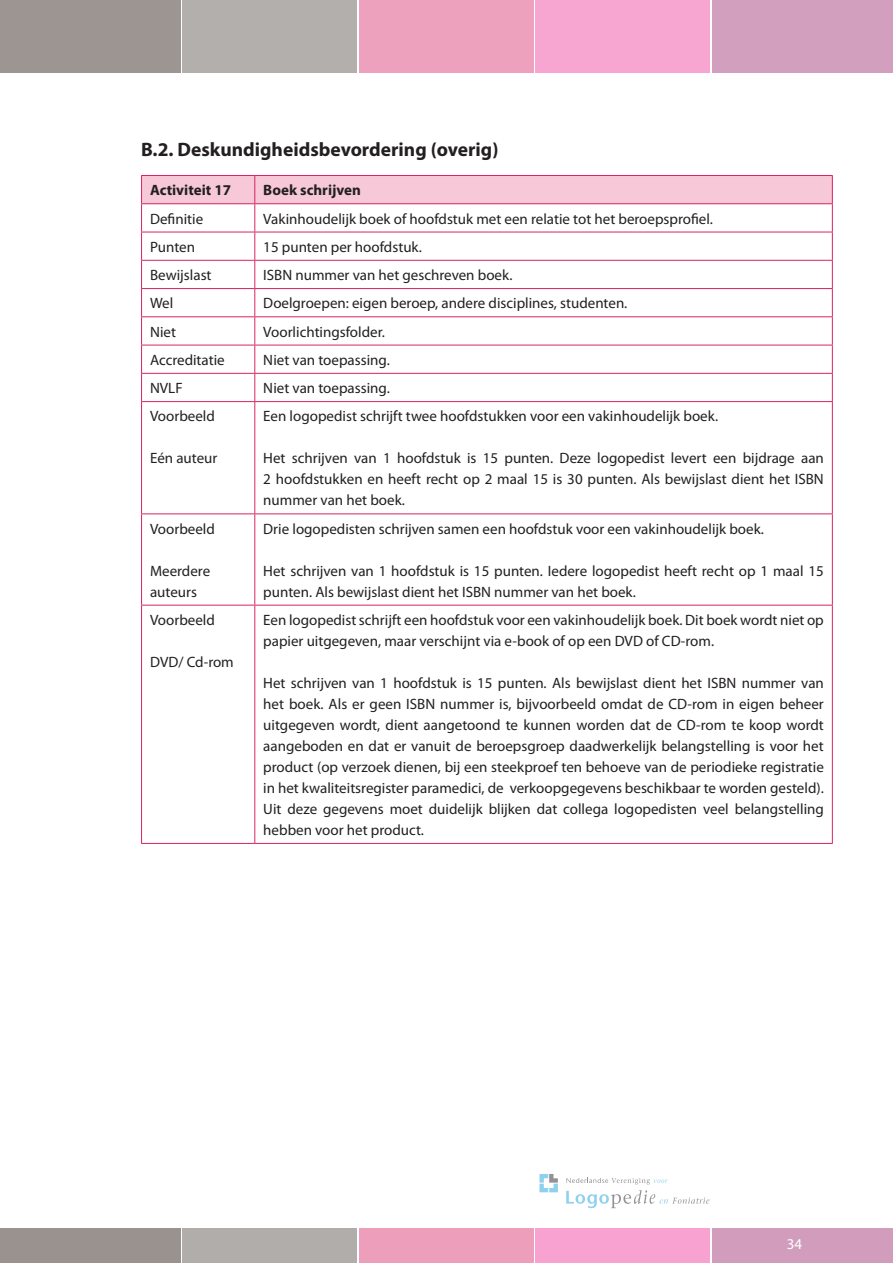
<style>
.page{position:relative;width:893px;height:1263px;background:#fff}
.page>*{position:absolute;margin:0;border:0;box-sizing:border-box;transform-origin:0 0}
.t1{font:700 19.5px "Myriad Pro";color:#231f20}
.t2{font:15px/21px "Myriad Pro";color:#231f20}
.t3{font:700 15px "Myriad Pro";color:#231f20}
.t4{font:15px "Myriad Pro";color:#fff}
</style>
<div class="page">
<div style="left:0;top:0;width:180px;height:72px;background:#9c9592"></div>
<div style="left:182px;top:0;width:175px;height:72px;background:#b3afad"></div>
<div style="left:359px;top:0;width:174px;height:72px;background:#eea1bc"></div>
<div style="left:536px;top:0;width:174px;height:72px;background:#f7a5d1"></div>
<div style="left:712px;top:0;width:181px;height:72px;background:#d39fbe"></div>
<div style="left:0;top:1229px;width:180px;height:34px;background:#99928f"></div>
<div style="left:182px;top:1229px;width:175px;height:34px;background:#b1adab"></div>
<div style="left:359px;top:1229px;width:174px;height:34px;background:#ed9eba"></div>
<div style="left:536px;top:1229px;width:174px;height:34px;background:#f7a2d0"></div>
<div style="left:712px;top:1229px;width:181px;height:34px;background:#d29dbc"></div>
<svg style="left:566px;top:1178px;width:143px;height:30px"></svg>
<svg style="left:539px;top:1174px;width:19px;height:18px"></svg>
<hr style="left:892px;top:0;width:1px;height:72px;background:#190801">
<hr style="left:892px;top:1229px;width:1px;height:34px;background:#190801">
<svg style="left:141px;top:175px;width:692px;height:226px"></svg>
<hr style="left:141px;top:401px;width:114px;height:1px;background:#d82464">
<hr style="left:141px;top:402px;width:1px;height:111px;background:#d82464">
<hr style="left:255px;top:401px;width:578px;height:1px;background:#d82464">
<hr style="left:254px;top:402px;width:1px;height:111px;background:#d82464">
<hr style="left:832px;top:402px;width:1px;height:111px;background:#d82464">
<hr style="left:141px;top:513px;width:114px;height:1px;background:#d82464">
<hr style="left:141px;top:514px;width:1px;height:91px;background:#d82464">
<hr style="left:255px;top:513px;width:578px;height:1px;background:#d82464">
<hr style="left:254px;top:514px;width:1px;height:91px;background:#d82464">
<hr style="left:832px;top:514px;width:1px;height:91px;background:#d82464">
<hr style="left:141px;top:605px;width:114px;height:1px;background:#d82464">
<hr style="left:141px;top:605px;width:1px;height:238px;background:#d82464">
<hr style="left:255px;top:605px;width:578px;height:1px;background:#d82464">
<hr style="left:254px;top:605px;width:1px;height:238px;background:#d82464">
<hr style="left:832px;top:605px;width:1px;height:238px;background:#d82464">
<hr style="left:141px;top:843px;width:114px;height:1px;background:#d82464">
<hr style="left:255px;top:843px;width:578px;height:1px;background:#d82464">
<h1 class="t1" style="left:141px;top:137px;width:359px">B.2. Deskundigheidsbevordering (overig)</h1>
<p class="t3" style="left:150px;top:180px;width:82px">Activiteit 17</p>
<p class="t3" style="left:263px;top:180px;width:99px">Boek schrijven</p>
<p class="t2" style="left:150px;top:208px;width:55px">Definitie</p>
<p class="t2" style="left:263px;top:208px;width:451px">Vakinhoudelijk boek of hoofdstuk met een relatie tot het beroepsprofiel.</p>
<p class="t2" style="left:150px;top:236px;width:47px">Punten</p>
<p class="t2" style="left:263px;top:236px;width:160px">15 punten per hoofdstuk.</p>
<p class="t2" style="left:150px;top:264px;width:63px">Bewijslast</p>
<p class="t2" style="left:263px;top:264px;width:251px">ISBN nummer van het geschreven boek.</p>
<p class="t2" style="left:150px;top:293px;width:25px">Wel</p>
<p class="t2" style="left:263px;top:293px;width:366px">Doelgroepen: eigen beroep, andere disciplines, studenten.</p>
<p class="t2" style="left:150px;top:321px;width:28px">Niet</p>
<p class="t2" style="left:263px;top:321px;width:123px">Voorlichtingsfolder.</p>
<p class="t2" style="left:150px;top:349px;width:76px">Accreditatie</p>
<p class="t2" style="left:263px;top:349px;width:128px">Niet van toepassing.</p>
<p class="t2" style="left:150px;top:377px;width:34px">NVLF</p>
<p class="t2" style="left:263px;top:377px;width:128px">Niet van toepassing.</p>
<p class="t2" style="left:150px;top:406px;width:66px">Voorbeeld</p>
<p class="t2" style="left:150px;top:448px;width:69px">Eén auteur</p>
<p class="t2" style="left:263px;top:406px;width:456px">Een logopedist schrijft twee hoofdstukken voor een vakinhoudelijk boek.</p>
<p class="t2" style="left:263px;top:448px;width:562px;text-align:justify">Het schrijven van 1 hoofdstuk is 15 punten. Deze logopedist levert een bijdrage aan 2 hoofdstukken en heeft recht op 2 maal 15 is 30 punten. Als bewijslast dient het ISBN nummer van het boek.</p>
<p class="t2" style="left:150px;top:518px;width:66px">Voorbeeld</p>
<p class="t2" style="left:150px;top:560px;width:62px">Meerdere auteurs</p>
<p class="t2" style="left:150px;top:609px;width:66px">Voorbeeld</p>
<p class="t2" style="left:150px;top:651px;width:85px">DVD/ Cd-rom</p>
<p class="t2" style="left:263px;top:518px;width:502px">Drie logopedisten schrijven samen een hoofdstuk voor een vakinhoudelijk boek.</p>
<p class="t2" style="left:263px;top:560px;width:562px">Het schrijven van 1 hoofdstuk is 15 punten. Iedere logopedist heeft recht op 1 maal 15 punten. Als bewijslast dient het ISBN nummer van het boek.</p>
<p class="t2" style="left:263px;top:609px;width:562px">Een logopedist schrijft een hoofdstuk voor een vakinhoudelijk boek. Dit boek wordt niet op papier uitgegeven, maar verschijnt via e-book of op een DVD of CD-rom.</p>
<p class="t2" style="left:263px;top:672px;width:562px;text-align:justify">Het schrijven van 1 hoofdstuk is 15 punten. Als bewijslast dient het ISBN nummer van het boek. Als er geen ISBN nummer is, bijvoorbeeld omdat de CD-rom in eigen beheer uitgegeven wordt, dient aangetoond te kunnen worden dat de CD-rom te koop wordt aangeboden en dat er vanuit de beroepsgroep daadwerkelijk belangstelling is voor het product (op verzoek dienen, bij een steekproef ten behoeve van de periodieke registratie in het kwaliteitsregister paramedici, de verkoopgegevens beschikbaar te worden gesteld).<br>Uit deze gegevens moet duidelijk blijken dat collega logopedisten veel belangstelling hebben voor het product.</p>
<p class="t4" style="left:787px;top:1235px;width:17px">34</p>
</div>
